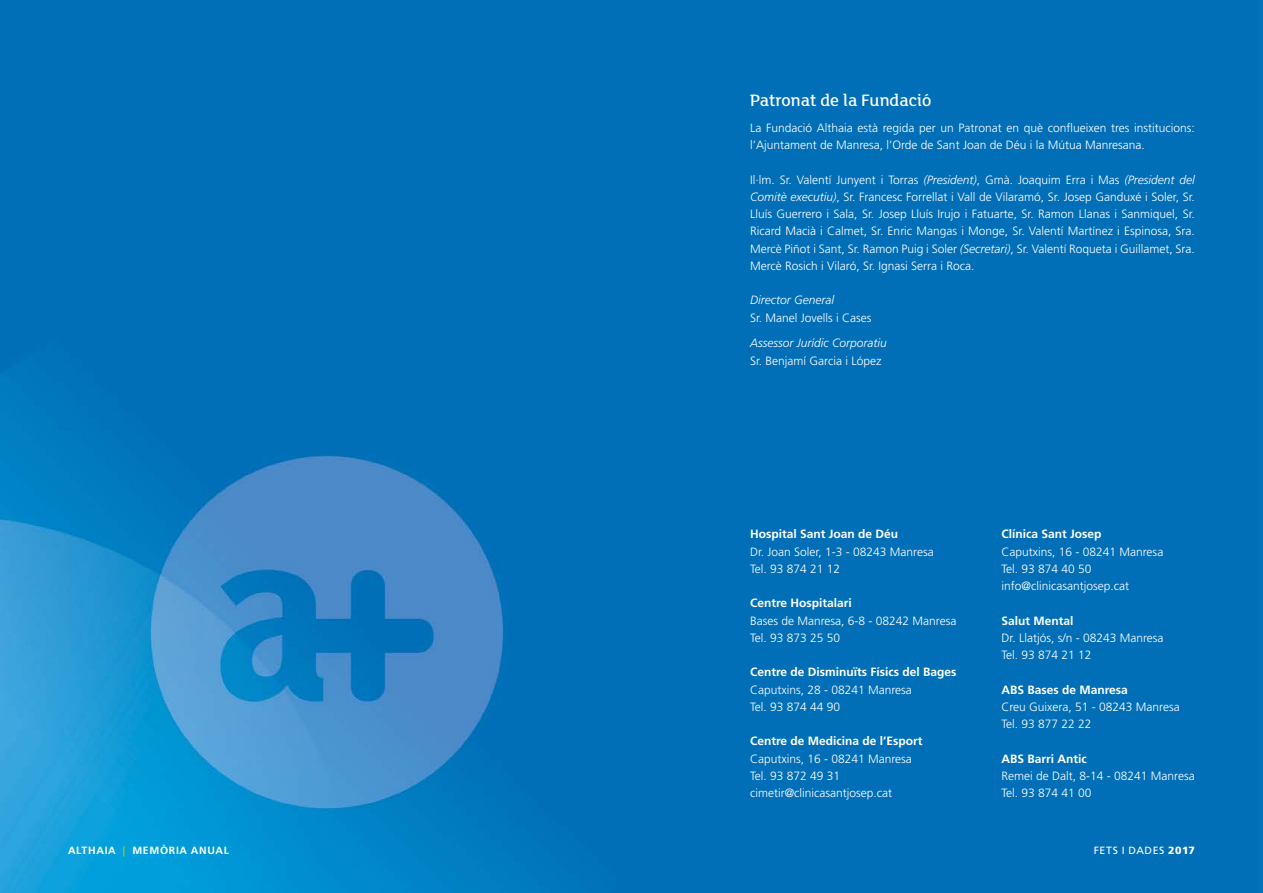
<style>
.page{position:relative;width:1263px;height:893px;background:#fff}
.page>*{position:absolute;margin:0;border:0;box-sizing:border-box;transform-origin:0 0}
.t1{font:500 18px "FS Lola";color:#fff}
.t2{font:300 12px/17.2px "Frutiger LT Std";color:#fff}
.t3{font:700 12px "Frutiger LT Std";color:#fff}
.t4{font:italic 300 12px "Frutiger LT Std";color:#fff}
.t5{font:700 10.5px "Frutiger LT Std";letter-spacing:.065em;color:#fff}
.t6{font:10.5px "Frutiger LT Std";letter-spacing:.055em;color:#fff}
.s1{font-style:italic}
.s2{font-weight:400;color:#c1ce00}
.s3{font-weight:900}
</style>
<div class="page">
<img style="left:0;top:0;width:1263px;height:893px">
<h1 class="t1" style="left:750px;top:89px;width:183px">Patronat de la Fundació</h1>
<p class="t2" style="left:750px;top:119px;width:446px">La Fundació Althaia està regida per un Patronat en què conflueixen tres institucions: l’Ajuntament de Manresa, l’Orde de Sant Joan de Déu i la Mútua Manresana.</p>
<p class="t2" style="left:750px;top:171px;width:446px;text-align:justify">Il·lm. Sr. Valentí Junyent i Torras <span class="s1">(President)</span>, Gmà. Joaquim Erra i Mas <span class="s1">(President del Comitè executiu)</span>, Sr. Francesc Forrellat i Vall de Vilaramó, Sr. Josep Ganduxé i Soler, Sr.<br>Lluís Guerrero i Sala, Sr. Josep Lluís Irujo i Fatuarte, Sr. Ramon Llanas i Sanmiquel, Sr.<br>Ricard Macià i Calmet, Sr. Enric Mangas i Monge, Sr. Valentí Martínez i Espinosa, Sra.<br>Mercè Piñot i Sant, Sr. Ramon Puig i Soler <span class="s1">(Secretari)</span>, Sr. Valentí Roqueta i Guillamet, Sra.<br>Mercè Rosich i Vilaró, Sr. Ignasi Serra i Roca.</p>
<p class="t4" style="left:750px;top:293px;width:85px">Director General</p>
<p class="t2" style="left:750px;top:309px;width:123px">Sr. Manel Jovells i Cases</p>
<p class="t4" style="left:750px;top:336px;width:138px">Assessor Jurídic Corporatiu</p>
<p class="t2" style="left:750px;top:352px;width:133px">Sr. Benjamí Garcia i López</p>
<p class="t3" style="left:750px;top:527px;width:150px">Hospital Sant Joan de Déu</p>
<p class="t2" style="left:750px;top:543px;width:185px">Dr. Joan Soler, 1-3 - 08243 Manresa<br>Tel. 93 874 21 12</p>
<p class="t3" style="left:750px;top:596px;width:103px">Centre Hospitalari</p>
<p class="t2" style="left:750px;top:612px;width:208px">Bases de Manresa, 6-8 - 08242 Manresa<br>Tel. 93 873 25 50</p>
<p class="t3" style="left:750px;top:665px;width:208px">Centre de Disminuïts Físics del Bages</p>
<p class="t2" style="left:750px;top:681px;width:163px">Caputxins, 28 - 08241 Manresa<br>Tel. 93 874 44 90</p>
<p class="t3" style="left:750px;top:734px;width:174px">Centre de Medicina de l’Esport</p>
<p class="t2" style="left:750px;top:750px;width:163px">Caputxins, 16 - 08241 Manresa<br>Tel. 93 872 49 31 cimetir@clinicasantjosep.cat</p>
<p class="t3" style="left:1001px;top:527px;width:102px">Clínica Sant Josep</p>
<p class="t2" style="left:1001px;top:543px;width:163px">Caputxins, 16 - 08241 Manresa<br>Tel. 93 874 40 50 info@clinicasantjosep.cat</p>
<p class="t3" style="left:1001px;top:613px;width:74px">Salut Mental</p>
<p class="t2" style="left:1001px;top:629px;width:164px">Dr. Llatjós, s/n - 08243 Manresa<br>Tel. 93 874 21 12</p>
<p class="t3" style="left:1001px;top:682px;width:128px">ABS Bases de Manresa</p>
<p class="t2" style="left:1001px;top:698px;width:180px">Creu Guixera, 51 - 08243 Manresa<br>Tel. 93 877 22 22</p>
<p class="t3" style="left:1001px;top:751px;width:87px">ABS Barri Antic</p>
<p class="t2" style="left:1001px;top:767px;width:195px">Remei de Dalt, 8-14 - 08241 Manresa<br>Tel. 93 874 41 00</p>
<p class="t5" style="left:68px;top:844px;width:162px">ALTHAIA <span class="s2">|</span> MEMÒRIA ANUAL</p>
<p class="t6" style="left:1094px;top:844px;width:103px">FETS I DADES <span class="s3">2017</span></p>
</div>
